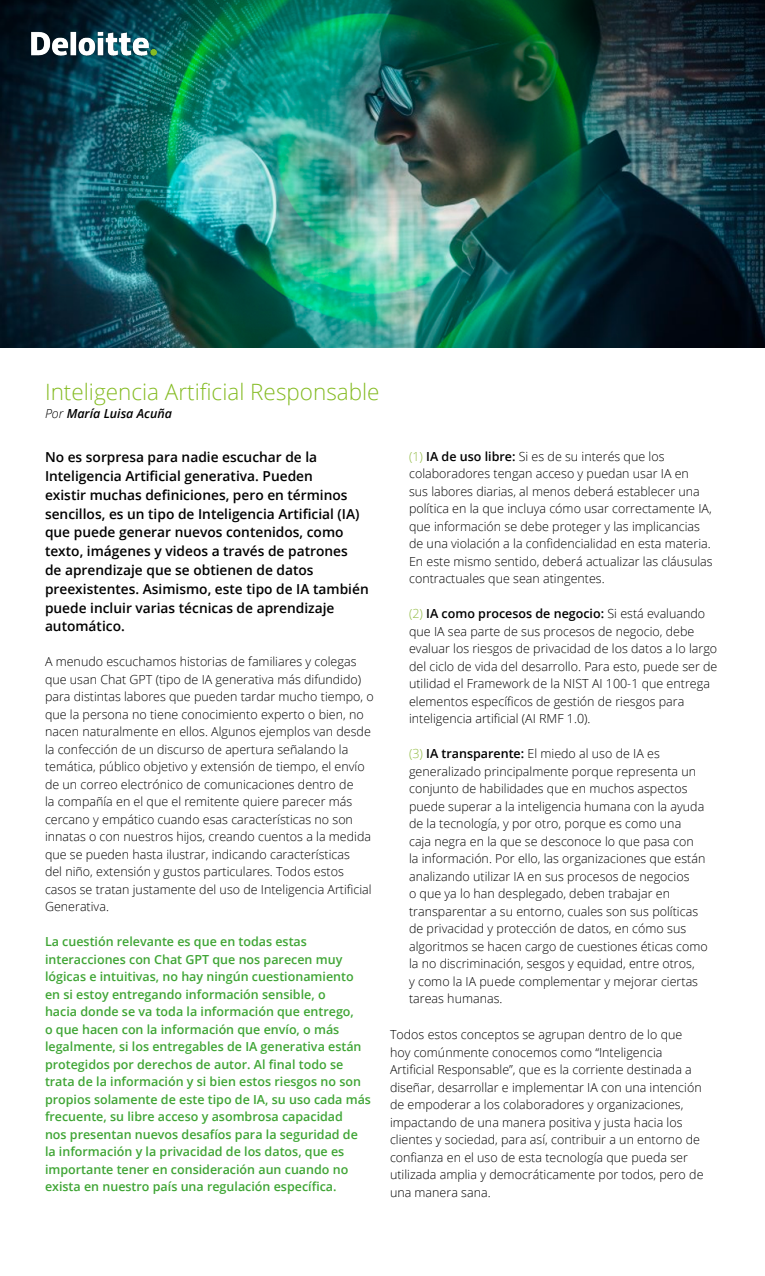
<style>
.page{position:relative;width:765px;height:1276px;background:#fff}
.page>*{position:absolute;margin:0;border:0;box-sizing:border-box;transform-origin:0 0}
.t1{font:300 22.5px "Open Sans";color:#86bc25}
.t2{font:600 13.75px/18.8px "Open Sans";color:#000}
.t3{font:300 12.5px/17.5px "Open Sans";color:#000}
.t4{font:600 12.5px/17.5px "Open Sans";color:#3fa535}
.t5{font:italic 600 12.5px "Open Sans";color:#000}
.s1{font-weight:300}
.s2{color:#92bb45}
.s3{font-weight:600}
</style>
<div class="page">
<img style="left:0;top:0;width:765px;height:347px">
<img style="left:9px;top:9px;width:171px;height:69px">
<h1 class="t1" style="left:45px;top:376px;width:336px">Inteligencia Artificial Responsable</h1>
<p class="t5" style="left:45px;top:404px;width:129px"><span class="s1">Por</span> María Luisa Acuña</p>
<p class="t2" style="left:45px;top:448px;width:325px">No es sorpresa para nadie escuchar de la Inteligencia Artificial generativa. Pueden<br>existir muchas definiciones, pero en términos sencillos, es un tipo de Inteligencia Artificial (IA) que puede generar nuevos contenidos, como texto, imágenes y videos a través de patrones<br>de aprendizaje que se obtienen de datos preexistentes. Asimismo, este tipo de IA también puede incluir varias técnicas de aprendizaje automático.</p>
<p class="t3" style="left:45px;top:652px;width:330px">A menudo escuchamos historias de familiares y colegas que usan Chat GPT (tipo de IA generativa más difundido) para distintas labores que pueden tardar mucho tiempo, o que la persona no tiene conocimiento experto o bien, no nacen naturalmente en ellos. Algunos ejemplos van desde la confección de un discurso de apertura señalando la temática, público objetivo y extensión de tiempo, el envío de un correo electrónico de comunicaciones dentro de<br>la compañía en el que el remitente quiere parecer más cercano y empático cuando esas características no son innatas o con nuestros hijos, creando cuentos a la medida que se pueden hasta ilustrar, indicando características<br>del niño, extensión y gustos particulares. Todos estos casos se tratan justamente del uso de Inteligencia Artificial Generativa.</p>
<p class="t4" style="left:45px;top:932px;width:328px">La cuestión relevante es que en todas estas interacciones con Chat GPT que nos parecen muy lógicas e intuitivas, no hay ningún cuestionamiento en si estoy entregando información sensible, o<br>hacia donde se va toda la información que entrego,<br>o que hacen con la información que envío, o más legalmente, si los entregables de IA generativa están protegidos por derechos de autor. Al final todo se trata de la información y si bien estos riesgos no son propios solamente de este tipo de IA, su uso cada más frecuente, su libre acceso y asombrosa capacidad<br>nos presentan nuevos desafíos para la seguridad de la información y la privacidad de los datos, que es importante tener en consideración aun cuando no exista en nuestro país una regulación específica.</p>
<p class="t3" style="left:409px;top:447px;width:305px"><span class="s2">(1)</span> <span class="s3">IA de uso libre:</span> Si es de su interés que los colaboradores tengan acceso y puedan usar IA en<br>sus labores diarias, al menos deberá establecer una política en la que incluya cómo usar correctamente IA, que información se debe proteger y las implicancias de una violación a la confidencialidad en esta materia.<br>En este mismo sentido, deberá actualizar las cláusulas contractuales que sean atingentes.</p>
<p class="t3" style="left:409px;top:604px;width:310px"><span class="s2">(2)</span> <span class="s3">IA como procesos de negocio:</span> Si está evaluando que IA sea parte de sus procesos de negocio, debe evaluar los riesgos de privacidad de los datos a lo largo del ciclo de vida del desarrollo. Para esto, puede ser de utilidad el Framework de la NIST AI 100-1 que entrega elementos específicos de gestión de riesgos para inteligencia artificial (AI RMF 1.0).</p>
<p class="t3" style="left:409px;top:744px;width:300px"><span class="s2">(3)</span> <span class="s3">IA transparente:</span> El miedo al uso de IA es generalizado principalmente porque representa un conjunto de habilidades que en muchos aspectos puede superar a la inteligencia humana con la ayuda de la tecnología, y por otro, porque es como una<br>caja negra en la que se desconoce lo que pasa con<br>la información. Por ello, las organizaciones que están analizando utilizar IA en sus procesos de negocios<br>o que ya lo han desplegado, deben trabajar en transparentar a su entorno, cuales son sus políticas de privacidad y protección de datos, en cómo sus algoritmos se hacen cargo de cuestiones éticas como la no discriminación, sesgos y equidad, entre otros,<br>y como la IA puede complementar y mejorar ciertas tareas humanas.</p>
<p class="t3" style="left:390px;top:1025px;width:315px">Todos estos conceptos se agrupan dentro de lo que hoy comúnmente conocemos como “Inteligencia Artificial Responsable”, que es la corriente destinada a diseñar, desarrollar e implementar IA con una intención de empoderar a los colaboradores y organizaciones, impactando de una manera positiva y justa hacia los clientes y sociedad, para así, contribuir a un entorno de confianza en el uso de esta tecnología que pueda ser utilizada amplia y democráticamente por todos, pero de una manera sana.</p>
</div>
